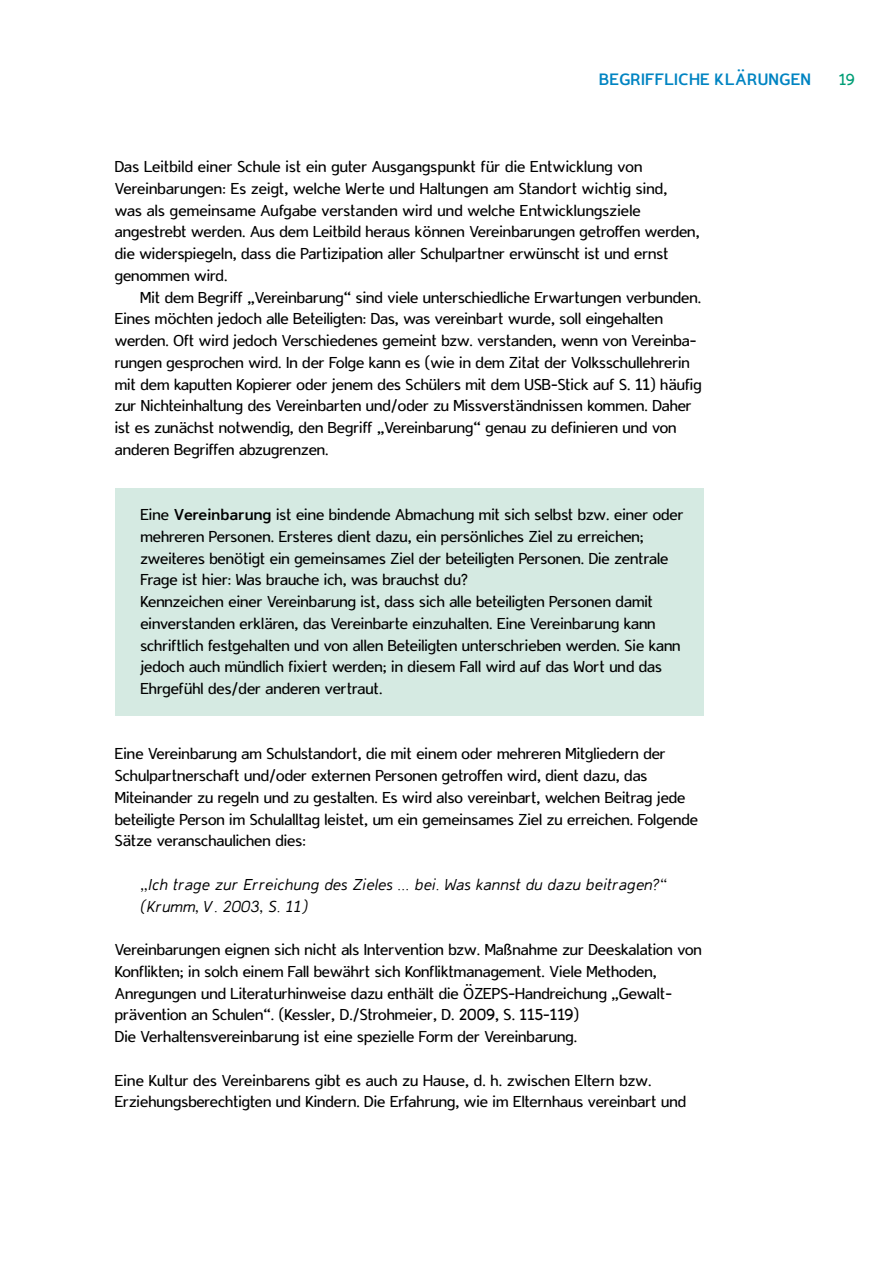
<style>
.page{position:relative;width:893px;height:1263px;background:#fff}
.page>*{position:absolute;margin:0;border:0;box-sizing:border-box;transform-origin:0 0}
.t1{font:700 18.75px "Domestos Sans";letter-spacing:.12em;color:#0084c2}
.t2{font:18px/21.8px "Domestos Sans";color:#000}
.t3{font:italic 100 18px/21.8px "Domestos Sans";letter-spacing:.02em;color:#000}
.t4{font:18px "Domestos Sans";color:#009e76}
.s1{font-weight:700}
</style>
<div class="page">
<div style="left:115px;top:489px;width:588px;height:227px;background:#d5eae2"></div>
<p class="t1" style="left:599px;top:68px;width:30px">BEGRIFFLI</p>
<p class="t1" style="left:678px;top:68px;width:134px">CHE KLÄRUNGEN</p>
<p class="t4" style="left:839px;top:69px;width:18px">19</p>
<p class="t2" style="left:115px;top:155px;width:586px">Das Leitbild einer Schule ist ein guter Ausgangspunkt für die Entwicklung von Vereinbarungen: Es zeigt, welche Werte und Haltungen am Standort wichtig sind,<br>was als gemeinsame Aufgabe verstanden wird und welche Entwicklungsziele angestrebt werden. Aus dem Leitbild heraus können Vereinbarungen getroffen werden, die widerspiegeln, dass die Partizipation aller Schulpartner erwünscht ist und ernst genommen wird.</p>
<p class="t2" style="left:115px;top:286px;width:588px;text-indent:26px">Mit dem Begriff „Vereinbarung“ sind viele unterschiedliche Erwartungen verbunden.<br>Eines möchten jedoch alle Beteiligten: Das, was vereinbart wurde, soll eingehalten werden. Oft wird jedoch Verschiedenes gemeint bzw. verstanden, wenn von Vereinba&shy;rungen gesprochen wird. In der Folge kann es (wie in dem Zitat der Volksschullehrerin mit dem kaputten Kopierer oder jenem des Schülers mit dem USB-Stick auf S. 11) häufig zur Nichteinhaltung des Vereinbarten und/oder zu Missverständnissen kommen. Daher ist es zunächst notwendig, den Begriff „Vereinbarung“ genau zu definieren und von anderen Begriffen abzugrenzen.</p>
<p class="t2" style="left:140px;top:503px;width:545px">Eine <span class="s1">VEREINBARUNG</span> ist eine bindende Abmachung mit sich selbst bzw. einer oder mehreren Personen. Ersteres dient dazu, ein persönliches Ziel zu erreichen; zweiteres benötigt ein gemeinsames Ziel der beteiligten Personen. Die zentrale Frage ist hier: Was brauche ich, was brauchst du?<br>Kennzeichen einer Vereinbarung ist, dass sich alle beteiligten Personen damit einverstanden erklären, das Vereinbarte einzuhalten. Eine Vereinbarung kann schriftlich festgehalten und von allen Beteiligten unterschrieben werden. Sie kann jedoch auch mündlich fixiert werden; in diesem Fall wird auf das Wort und das Ehrgefühl des/der anderen vertraut.</p>
<p class="t2" style="left:115px;top:742px;width:585px">Eine Vereinbarung am Schulstandort, die mit einem oder mehreren Mitgliedern der Schulpartnerschaft und/oder externen Personen getroffen wird, dient dazu, das Miteinander zu regeln und zu gestalten. Es wird also vereinbart, welchen Beitrag jede beteiligte Person im Schulalltag leistet, um ein gemeinsames Ziel zu erreichen. Folgende Sätze veranschaulichen dies:</p>
<p class="t3" style="left:140px;top:873px;width:529px">„Ich trage zur Erreichung des Zieles … bei. Was kannst du dazu beitragen?“ (Krumm, V. 2003, S. 11)</p>
<p class="t2" style="left:115px;top:938px;width:588px">Vereinbarungen eignen sich nicht als Intervention bzw. Maßnahme zur Deeskalation von Konflikten; in solch einem Fall bewährt sich Konfliktmanagement. Viele Methoden, Anregungen und Literaturhinweise dazu enthält die ÖZEPS-Handreichung „Gewalt&shy;prävention an Schulen“. (Kessler, D./Strohmeier, D. 2009, S. 115-119)<br>Die Verhaltensvereinbarung ist eine spezielle Form der Vereinbarung.</p>
<p class="t2" style="left:115px;top:1069px;width:573px">Eine Kultur des Vereinbarens gibt es auch zu Hause, d. h. zwischen Eltern bzw.<br>Erziehungsberechtigten und Kindern. Die Erfahrung, wie im Elternhaus vereinbart und</p>
</div>
